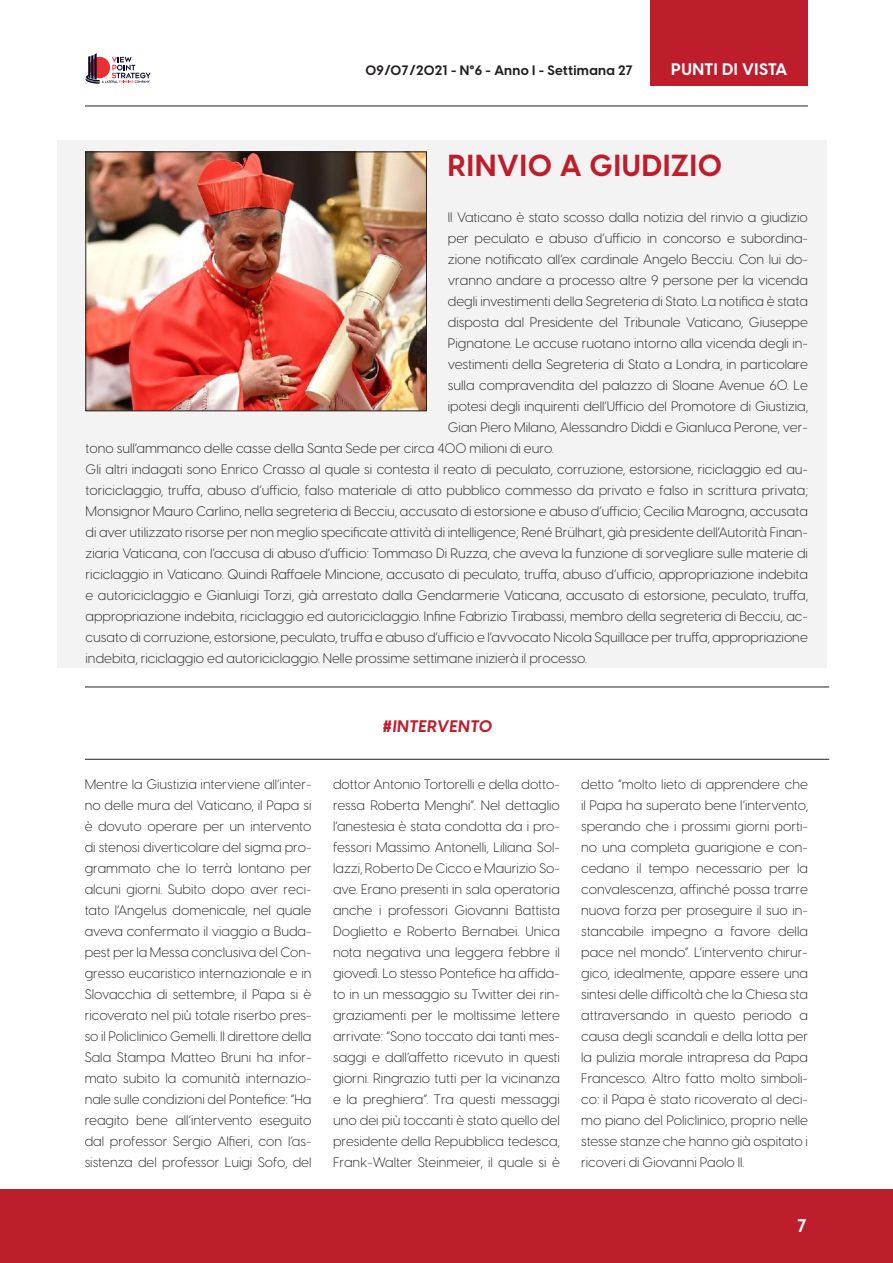
<style>
.page{position:relative;width:893px;height:1263px;background:#fff}
.page>*{position:absolute;margin:0;border:0;box-sizing:border-box;transform-origin:0 0}
.titolo{font:700 30px "Visby CF";letter-spacing:.03em;color:#be1d2c}
.t1{font:700 18px "Visby CF";color:#fff}
.t2{font:700 16.5px "Visby CF";letter-spacing:.03em;color:#fff}
.titolo-2{font:italic 700 16.5px "Visby CF";letter-spacing:.03em;color:#be1d2c}
.testo{font:300 13.5px/21px "Visby CF";color:#231f20;text-align:justify}
.t3{font:700 13.5px "Visby CF";letter-spacing:.02em;color:#231f20}
</style>
<div class="page">
<div style="left:0;top:1189px;width:893px;height:74px;background:#be1d2c"></div>
<svg style="left:86px;top:53px;width:65px;height:31px"></svg>
<hr style="left:85px;top:106px;width:723px;height:1px;background:#231f20">
<div style="left:651px;top:0;width:157px;height:85px;background:#be1d2c"></div>
<div style="left:57px;top:140px;width:770px;height:528px;background:#f3f3f4"></div>
<img style="left:88px;top:154px;width:337px;height:255px">
<div style="left:86px;top:152px;width:341px;height:259px;border:1px solid #231f20"></div>
<hr style="left:85px;top:687px;width:744px;height:1px;background:#231f20">
<hr style="left:85px;top:759px;width:744px;height:1px;background:#231f20">
<p class="t3" style="left:365px;top:62px;width:269px">09/07/2021 - N°6 - Anno I - Settimana 27</p>
<p class="t2" style="left:671px;top:58px;width:118px">PUNTI DI VISTA</p>
<p class="titolo" style="left:448px;top:146px;width:276px">RINVIO A GIUDIZIO</p>
<p class="testo" style="left:448px;top:207px;width:361px">Il Vaticano è stato scosso dalla notizia del rinvio a giudizio</p>
<p class="testo" style="left:448px;top:228px;width:362px">per peculato e abuso d’ufficio in concorso e subordina-</p>
<p class="testo" style="left:448px;top:249px;width:362px">zione notificato all’ex cardinale Angelo Becciu. Con lui do-</p>
<p class="testo" style="left:448px;top:270px;width:362px">vranno andare a processo altre 9 persone per la vicenda</p>
<p class="testo" style="left:448px;top:291px;width:362px">degli investimenti della Segreteria di Stato. La notifica è stata</p>
<p class="testo" style="left:448px;top:312px;width:362px">disposta dal Presidente del Tribunale Vaticano, Giuseppe</p>
<p class="testo" style="left:448px;top:333px;width:362px">Pignatone. Le accuse ruotano intorno alla vicenda degli in-</p>
<p class="testo" style="left:448px;top:354px;width:362px">vestimenti della Segreteria di Stato a Londra, in particolare</p>
<p class="testo" style="left:448px;top:375px;width:362px">sulla compravendita del palazzo di Sloane Avenue 60. Le</p>
<p class="testo" style="left:448px;top:396px;width:362px">ipotesi degli inquirenti dell’Ufficio del Promotore di Giustizia,</p>
<p class="testo" style="left:448px;top:417px;width:362px">Gian Piero Milano, Alessandro Diddi e Gianluca Perone, ver-</p>
<p class="testo" style="left:86px;top:438px;width:470px">tono sull’ammanco delle casse della Santa Sede per circa 400 milioni di euro.</p>
<p class="testo" style="left:86px;top:459px;width:724px">Gli altri indagati sono Enrico Crasso al quale si contesta il reato di peculato, corruzione, estorsione, riciclaggio ed au&shy;toriciclaggio, truffa, abuso d’ufficio, falso materiale di atto pubblico commesso da privato e falso in scrittura privata; Monsignor Mauro Carlino, nella segreteria di Becciu, accusato di estorsione e abuso d’ufficio; Cecilia Marogna, accusata di aver utilizzato risorse per non meglio specificate attività di intelligence; René Brülhart, già presidente dell’Autorità Finan&shy;ziaria Vaticana, con l’accusa di abuso d’ufficio: Tommaso Di Ruzza, che aveva la funzione di sorvegliare sulle materie di riciclaggio in Vaticano. Quindi Raffaele Mincione, accusato di peculato, truffa, abuso d’ufficio, appropriazione indebita e autoriciclaggio e Gianluigi Torzi, già arrestato dalla Gendarmerie Vaticana, accusato di estorsione, peculato, truffa, appropriazione indebita, riciclaggio ed autoriciclaggio. Infine Fabrizio Tirabassi, membro della segreteria di Becciu, ac&shy;cusato di corruzione, estorsione, peculato, truffa e abuso d’ufficio e l’avvocato Nicola Squillace per truffa, appropriazione indebita, riciclaggio ed autoriciclaggio. Nelle prossime settimane inizierà il processo.</p>
<p class="titolo-2" style="left:383px;top:716px;width:111px">#INTERVENTO</p>
<p class="testo" style="left:85px;top:774px;width:229px">Mentre la Giustizia interviene all’inter&shy;no delle mura del Vaticano, il Papa si è dovuto operare per un intervento di stenosi diverticolare del sigma pro&shy;grammato che lo terrà lontano per alcuni giorni. Subito dopo aver reci&shy;tato l’Angelus domenicale, nel quale aveva confermato il viaggio a Buda&shy;pest per la Messa conclusiva del Con&shy;gresso eucaristico internazionale e in Slovacchia di settembre, il Papa si è ricoverato nel più totale riserbo pres&shy;so il Policlinico Gemelli. Il direttore della Sala Stampa Matteo Bruni ha infor&shy;mato subito la comunità internazio&shy;nale sulle condizioni del Pontefice: “Ha reagito bene all’intervento eseguito dal professor Sergio Alfieri, con l’as&shy;sistenza del professor Luigi Sofo, del</p>
<p class="testo" style="left:333px;top:774px;width:228px">dottor Antonio Tortorelli e della dotto&shy;ressa Roberta Menghi”. Nel dettaglio l’anestesia è stata condotta da i pro&shy;fessori Massimo Antonelli, Liliana Sol&shy;lazzi, Roberto De Cicco e Maurizio So&shy;ave. Erano presenti in sala operatoria anche i professori Giovanni Battista Doglietto e Roberto Bernabei. Unica nota negativa una leggera febbre il giovedì. Lo stesso Pontefice ha affida&shy;to in un messaggio su Twitter dei rin&shy;graziamenti per le moltissime lettere arrivate: “Sono toccato dai tanti mes&shy;saggi e dall’affetto ricevuto in questi giorni. Ringrazio tutti per la vicinanza e la preghiera”. Tra questi messaggi uno dei più toccanti è stato quello del presidente della Repubblica tedesca, Frank-Walter Steinmeier, il quale si è</p>
<p class="testo" style="left:581px;top:774px;width:229px">detto “molto lieto di apprendere che il Papa ha superato bene l’intervento, sperando che i prossimi giorni porti&shy;no una completa guarigione e con&shy;cedano il tempo necessario per la convalescenza, affinché possa trarre nuova forza per proseguire il suo in&shy;stancabile impegno a favore della pace nel mondo”. L’intervento chirur&shy;gico, idealmente, appare essere una sintesi delle difficoltà che la Chiesa sta attraversando in questo periodo a causa degli scandali e della lotta per la pulizia morale intrapresa da Papa Francesco. Altro fatto molto simboli&shy;co: il Papa è stato ricoverato al deci&shy;mo piano del Policlinico, proprio nelle stesse stanze che hanno già ospitato i ricoveri di Giovanni Paolo II.</p>
<h2 class="t1" style="left:797px;top:1214px;width:11px">7</h2>
</div>
